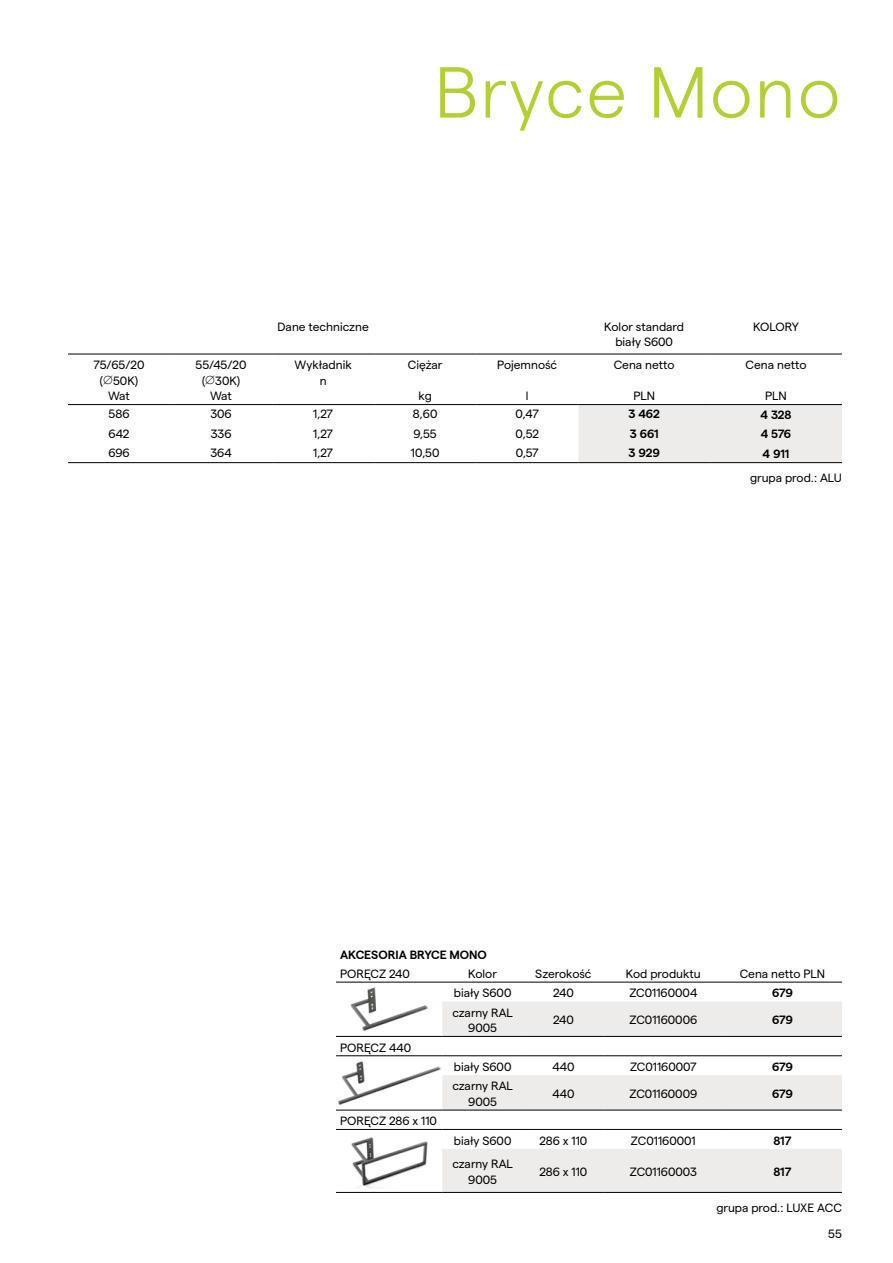
<style>
.page{position:relative;width:893px;height:1263px;background:#fff}
.page>*{position:absolute;margin:0;border:0;box-sizing:border-box;transform-origin:0 0}
.t1{font:300 72px "Matter";letter-spacing:.03em;color:#b6ce35}
.t2{font:12px/15.6px "Matter";color:#000;text-align:center}
.t3{font:600 12px "Matter";letter-spacing:-.015em;color:#000}
</style>
<div class="page">
<div style="left:578px;top:405px;width:264px;height:57px;background:#eeeceb"></div>
<hr style="left:68px;top:354px;width:102px;height:1px;background:#000">
<hr style="left:170px;top:354px;width:102px;height:1px;background:#000">
<hr style="left:272px;top:354px;width:102px;height:1px;background:#000">
<hr style="left:374px;top:354px;width:102px;height:1px;background:#000">
<hr style="left:476px;top:354px;width:102px;height:1px;background:#000">
<hr style="left:578px;top:354px;width:132px;height:1px;background:#000">
<hr style="left:710px;top:354px;width:132px;height:1px;background:#000">
<hr style="left:68px;top:404px;width:102px;height:1px;background:#000">
<hr style="left:170px;top:404px;width:102px;height:1px;background:#000">
<hr style="left:272px;top:404px;width:102px;height:1px;background:#000">
<hr style="left:374px;top:404px;width:102px;height:1px;background:#000">
<hr style="left:476px;top:404px;width:102px;height:1px;background:#000">
<hr style="left:578px;top:404px;width:132px;height:1px;background:#000">
<hr style="left:710px;top:404px;width:132px;height:1px;background:#000">
<hr style="left:68px;top:462px;width:102px;height:1px;background:#000">
<hr style="left:170px;top:462px;width:102px;height:1px;background:#000">
<hr style="left:272px;top:462px;width:102px;height:1px;background:#000">
<hr style="left:374px;top:462px;width:102px;height:1px;background:#000">
<hr style="left:476px;top:462px;width:102px;height:1px;background:#000">
<hr style="left:578px;top:462px;width:132px;height:1px;background:#000">
<hr style="left:710px;top:462px;width:132px;height:1px;background:#000">
<div style="left:442px;top:1001px;width:400px;height:35px;background:#eeeceb"></div>
<svg style="left:442px;top:1075px;width:400px;height:117px;fill:#eeeceb"></svg>
<hr style="left:336px;top:982px;width:106px;height:1px;background:#000">
<hr style="left:336px;top:1110px;width:106px;height:1px;background:#000">
<hr style="left:442px;top:982px;width:81px;height:1px;background:#000">
<hr style="left:523px;top:982px;width:81px;height:1px;background:#000">
<hr style="left:604px;top:982px;width:119px;height:1px;background:#000">
<hr style="left:723px;top:982px;width:119px;height:1px;background:#000">
<hr style="left:442px;top:1110px;width:81px;height:1px;background:#000">
<hr style="left:523px;top:1110px;width:81px;height:1px;background:#000">
<hr style="left:604px;top:1110px;width:119px;height:1px;background:#000">
<hr style="left:723px;top:1110px;width:119px;height:1px;background:#000">
<hr style="left:336px;top:1055px;width:106px;height:1px;background:#000">
<hr style="left:336px;top:1129px;width:106px;height:1px;background:#000">
<hr style="left:336px;top:1192px;width:106px;height:1px;background:#000">
<hr style="left:442px;top:1055px;width:81px;height:1px;background:#000">
<hr style="left:523px;top:1055px;width:81px;height:1px;background:#000">
<hr style="left:604px;top:1055px;width:119px;height:1px;background:#000">
<hr style="left:723px;top:1055px;width:119px;height:1px;background:#000">
<hr style="left:442px;top:1129px;width:81px;height:1px;background:#000">
<hr style="left:523px;top:1129px;width:81px;height:1px;background:#000">
<hr style="left:604px;top:1129px;width:119px;height:1px;background:#000">
<hr style="left:723px;top:1129px;width:119px;height:1px;background:#000">
<hr style="left:442px;top:1192px;width:81px;height:1px;background:#000">
<hr style="left:523px;top:1192px;width:81px;height:1px;background:#000">
<hr style="left:604px;top:1192px;width:119px;height:1px;background:#000">
<hr style="left:723px;top:1192px;width:119px;height:1px;background:#000">
<hr style="left:336px;top:1036px;width:106px;height:1px;background:#000">
<hr style="left:442px;top:1036px;width:81px;height:1px;background:#000">
<hr style="left:523px;top:1036px;width:81px;height:1px;background:#000">
<hr style="left:604px;top:1036px;width:119px;height:1px;background:#000">
<hr style="left:723px;top:1036px;width:119px;height:1px;background:#000">
<img style="left:350px;top:987px;width:78px;height:44px">
<img style="left:338px;top:1061px;width:103px;height:44px">
<img style="left:351px;top:1137px;width:77px;height:51px">
<h1 class="t1" style="left:435px;top:40px;width:407px">Bryce Mono</h1>
<p class="t2" style="left:278px;top:318px;width:93px">Dane techniczne</p>
<p class="t2" style="left:604px;top:318px;width:81px">Kolor standard biały S600</p>
<p class="t2" style="left:753px;top:318px;width:47px">KOLORY</p>
<p class="t2" style="left:94px;top:356px;width:52px">75/65/20 (∅50K)<br>Wat</p>
<p class="t2" style="left:196px;top:356px;width:53px">55/45/20 (∅30K)<br>Wat</p>
<p class="t2" style="left:295px;top:356px;width:59px">Wykładnik n</p>
<p class="t2" style="left:408px;top:356px;width:36px">Ciężar</p>
<p class="t2" style="left:419px;top:387px;width:15px">kg</p>
<p class="t2" style="left:497px;top:356px;width:61px">Pojemność</p>
<p class="t2" style="left:526px;top:387px;width:4px">l</p>
<p class="t2" style="left:614px;top:356px;width:62px">Cena netto</p>
<p class="t2" style="left:633px;top:387px;width:23px">PLN</p>
<p class="t2" style="left:745px;top:356px;width:62px">Cena netto</p>
<p class="t2" style="left:765px;top:387px;width:23px">PLN</p>
<p class="t2" style="left:109px;top:405px;width:22px">586</p>
<p class="t2" style="left:210px;top:405px;width:23px">306</p>
<p class="t2" style="left:313px;top:405px;width:21px">1,27</p>
<p class="t2" style="left:413px;top:405px;width:26px">8,60</p>
<p class="t2" style="left:516px;top:405px;width:25px">0,47</p>
<p class="t3" style="left:628px;top:405px;width:33px">3 462</p>
<p class="t3" style="left:760px;top:406px;width:33px">4 328</p>
<p class="t2" style="left:109px;top:425px;width:22px">642</p>
<p class="t2" style="left:211px;top:425px;width:22px">336</p>
<p class="t2" style="left:313px;top:425px;width:21px">1,27</p>
<p class="t2" style="left:414px;top:425px;width:25px">9,55</p>
<p class="t2" style="left:515px;top:425px;width:25px">0,52</p>
<p class="t3" style="left:630px;top:425px;width:30px">3 661</p>
<p class="t3" style="left:761px;top:425px;width:32px">4 576</p>
<p class="t2" style="left:108px;top:444px;width:23px">696</p>
<p class="t2" style="left:210px;top:444px;width:23px">364</p>
<p class="t2" style="left:313px;top:444px;width:21px">1,27</p>
<p class="t2" style="left:411px;top:444px;width:30px">10,50</p>
<p class="t2" style="left:516px;top:444px;width:25px">0,57</p>
<p class="t3" style="left:629px;top:444px;width:33px">3 929</p>
<p class="t3" style="left:763px;top:444px;width:28px">4 911</p>
<p class="t2" style="left:750px;top:469px;width:93px">grupa prod.: ALU</p>
<p class="t3" style="left:340px;top:945px;width:148px">AKCESORIA BRYCE MONO</p>
<p class="t2" style="left:340px;top:965px;width:71px">PORĘCZ 240</p>
<p class="t2" style="left:468px;top:965px;width:30px">Kolor</p>
<p class="t2" style="left:535px;top:965px;width:58px">Szerokość</p>
<p class="t2" style="left:626px;top:965px;width:76px">Kod produktu</p>
<p class="t2" style="left:740px;top:965px;width:87px">Cena netto PLN</p>
<p class="t2" style="left:454px;top:984px;width:59px">biały S600</p>
<p class="t2" style="left:553px;top:984px;width:22px">240</p>
<p class="t2" style="left:629px;top:984px;width:69px">ZC01160004</p>
<p class="t3" style="left:772px;top:984px;width:22px">679</p>
<p class="t2" style="left:452px;top:1003px;width:62px">czarny RAL<br>9005</p>
<p class="t2" style="left:553px;top:1011px;width:22px">240</p>
<p class="t2" style="left:629px;top:1011px;width:69px">ZC01160006</p>
<p class="t3" style="left:772px;top:1011px;width:22px">679</p>
<p class="t2" style="left:340px;top:1038px;width:72px">PORĘCZ 440</p>
<p class="t2" style="left:454px;top:1058px;width:59px">biały S600</p>
<p class="t2" style="left:552px;top:1058px;width:24px">440</p>
<p class="t2" style="left:630px;top:1058px;width:68px">ZC01160007</p>
<p class="t3" style="left:772px;top:1058px;width:22px">679</p>
<p class="t2" style="left:452px;top:1077px;width:62px">czarny RAL<br>9005</p>
<p class="t2" style="left:552px;top:1085px;width:24px">440</p>
<p class="t2" style="left:629px;top:1085px;width:69px">ZC01160009</p>
<p class="t3" style="left:772px;top:1085px;width:22px">679</p>
<p class="t2" style="left:340px;top:1112px;width:98px">PORĘCZ 286 x 110</p>
<p class="t2" style="left:454px;top:1131px;width:59px">biały S600</p>
<p class="t2" style="left:539px;top:1131px;width:49px">286 x 110</p>
<p class="t2" style="left:631px;top:1131px;width:66px">ZC01160001</p>
<p class="t3" style="left:773px;top:1131px;width:19px">817</p>
<p class="t2" style="left:452px;top:1155px;width:62px">czarny RAL<br>9005</p>
<p class="t2" style="left:539px;top:1163px;width:49px">286 x 110</p>
<p class="t2" style="left:630px;top:1163px;width:69px">ZC01160003</p>
<p class="t3" style="left:773px;top:1163px;width:19px">817</p>
<p class="t2" style="left:716px;top:1199px;width:127px">grupa prod.: LUXE ACC</p>
<p class="t2" style="left:828px;top:1225px;width:15px">55</p>
</div>
